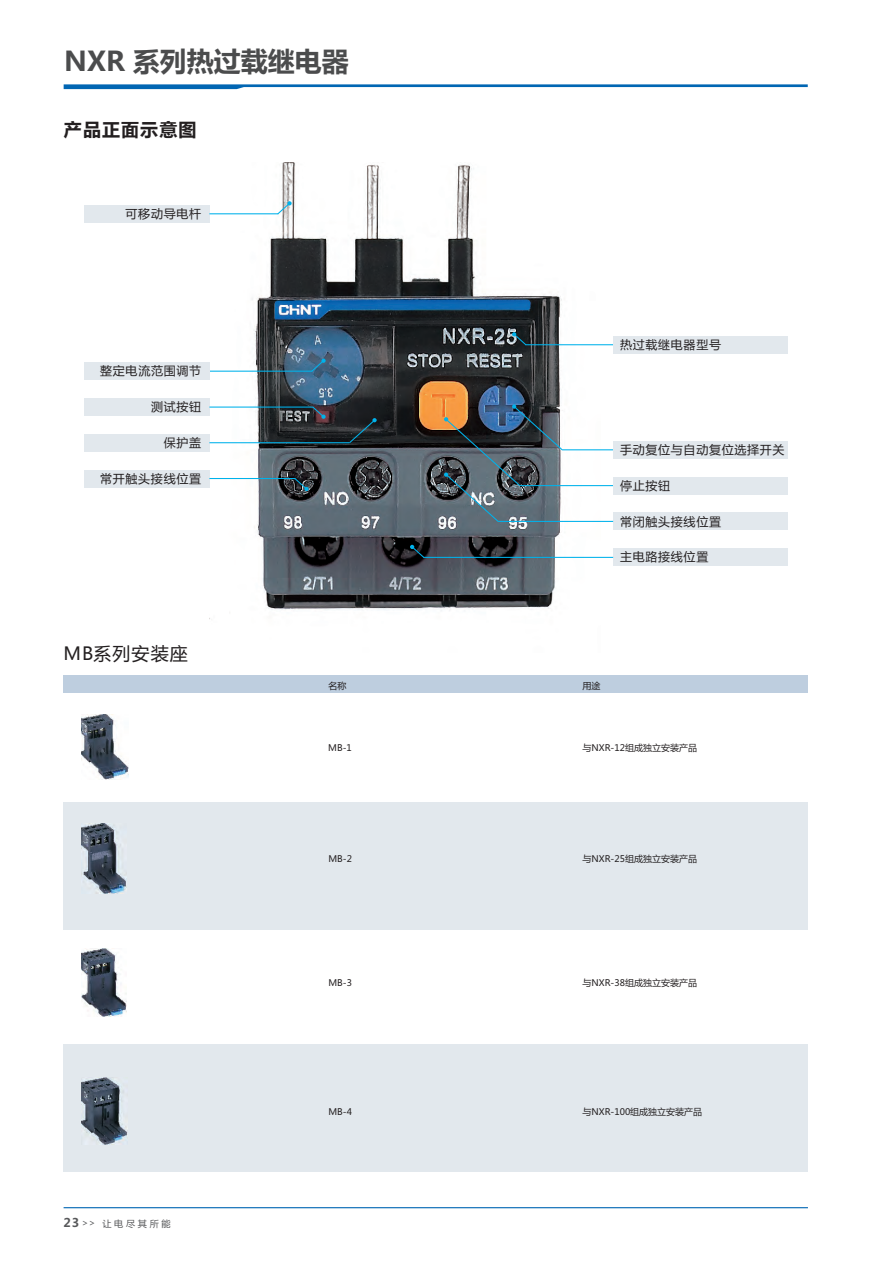
<style>
.page{position:relative;width:893px;height:1263px;background:#fff}
.page>*{position:absolute;margin:0;border:0;box-sizing:border-box;transform-origin:0 0}
.t1{font:700 27px "Microsoft Ya Hei";color:#4b4c4d}
.t2{font:700 18px "Microsoft Ya Hei";letter-spacing:.06em;color:#231f20}
.t3{font:18px "Microsoft Ya Hei";letter-spacing:.06em;color:#231f20}
.t4{font:12px "Microsoft Ya Hei";letter-spacing:.06em;color:#231f20}
.t5{font:9.15px "Microsoft Ya Hei";color:#57585a}
.t6{font:9px "Microsoft Ya Hei";color:#231f20}
.s1{font-weight:700;font-size:12px}
.s2{font-size:9px}
</style>
<div class="page">
<img style="left:210px;top:163px;width:390px;height:448px">
<hr style="left:64px;top:1207px;width:744px;height:1px;background:#0166b3">
<div style="left:84px;top:205px;width:125px;height:17px;background:#e2e8ed"></div>
<div style="left:84px;top:398px;width:125px;height:17px;background:#e2e8ed"></div>
<div style="left:84px;top:434px;width:125px;height:17px;background:#e2e8ed"></div>
<div style="left:84px;top:470px;width:125px;height:17px;background:#e2e8ed"></div>
<div style="left:613px;top:513px;width:174px;height:17px;background:#e2e8ed"></div>
<div style="left:613px;top:549px;width:174px;height:17px;background:#e2e8ed"></div>
<hr style="left:423px;top:557px;width:190px;height:1px;background:#00b2eb">
<hr style="left:498px;top:521px;width:115px;height:1px;background:#00b2eb">
<hr style="left:520px;top:485px;width:93px;height:1px;background:#00b2eb">
<hr style="left:562px;top:449px;width:51px;height:1px;background:#00b2eb">
<hr style="left:525px;top:344px;width:88px;height:1px;background:#00b2eb">
<hr style="left:209px;top:371px;width:103px;height:1px;background:#00b2eb">
<hr style="left:209px;top:213px;width:69px;height:1px;background:#00b2eb">
<hr style="left:209px;top:406px;width:104px;height:2px;background:#00b2eb">
<hr style="left:209px;top:478px;width:86px;height:1px;background:#00b2eb">
<hr style="left:209px;top:442px;width:141px;height:1px;background:#00b2eb">
<svg style="left:410px;top:545px;width:15px;height:14px"></svg>
<img style="left:444px;top:404px;width:120px;height:119px">
<svg style="left:512px;top:332px;width:15px;height:14px"></svg>
<svg style="left:310px;top:359px;width:16px;height:14px"></svg>
<svg style="left:276px;top:201px;width:16px;height:14px"></svg>
<svg style="left:311px;top:406px;width:15px;height:13px"></svg>
<svg style="left:293px;top:477px;width:16px;height:14px"></svg>
<svg style="left:348px;top:418px;width:29px;height:26px"></svg>
<div style="left:613px;top:441px;width:174px;height:17px;background:#e2e8ed"></div>
<div style="left:613px;top:477px;width:174px;height:17px;background:#e2e8ed"></div>
<div style="left:613px;top:336px;width:174px;height:17px;background:#e2e8ed"></div>
<div style="left:84px;top:363px;width:125px;height:17px;background:#e2e8ed"></div>
<svg style="left:64px;top:84px;width:744px;height:5px"></svg>
<div style="left:64px;top:1045px;width:744px;height:127px;background:#e2e8ed"></div>
<div style="left:64px;top:802px;width:744px;height:128px;background:#e2e8ed"></div>
<div style="left:64px;top:675px;width:744px;height:17px;background:#becedf"></div>
<img style="left:82px;top:715px;width:47px;height:65px">
<img style="left:81px;top:823px;width:45px;height:70px">
<img style="left:82px;top:948px;width:45px;height:69px">
<img style="left:82px;top:1077px;width:45px;height:68px">
<p class="t1" style="left:64px;top:50px;width:286px">NXR 系列热过载继电器</p>
<p class="t2" style="left:64px;top:121px;width:134px">产品正面示意图</p>
<p class="t4" style="left:126px;top:208px;width:77px">可移动导电杆</p>
<p class="t4" style="left:100px;top:366px;width:102px">整定电流范围调节</p>
<p class="t4" style="left:151px;top:401px;width:52px">测试按钮</p>
<p class="t4" style="left:164px;top:437px;width:39px">保护盖</p>
<p class="t4" style="left:100px;top:473px;width:102px">常开触头接线位置</p>
<p class="t3" style="left:64px;top:645px;width:126px">MB系列安装座</p>
<p class="t5" style="left:64px;top:1219px;width:108px"><span class="s1">23</span> <span class="s2">&gt;&gt;</span> 让 电 尽 其 所 能</p>
<p class="t6" style="left:328px;top:682px;width:19px">名称</p>
<p class="t6" style="left:328px;top:743px;width:25px">MB-1</p>
<p class="t6" style="left:328px;top:854px;width:25px">MB-2</p>
<p class="t6" style="left:328px;top:979px;width:25px">MB-3</p>
<p class="t6" style="left:328px;top:1107px;width:25px">MB-4</p>
<p class="t4" style="left:620px;top:339px;width:102px">热过载继电器型号</p>
<p class="t4" style="left:620px;top:444px;width:166px">手动复位与自动复位选择开关</p>
<p class="t4" style="left:620px;top:480px;width:52px">停止按钮</p>
<p class="t4" style="left:620px;top:516px;width:102px">常闭触头接线位置</p>
<p class="t4" style="left:620px;top:552px;width:90px">主电路接线位置</p>
<p class="t6" style="left:582px;top:682px;width:19px">用途</p>
<p class="t6" style="left:582px;top:743px;width:116px">与NXR-12组成独立安装产品</p>
<p class="t6" style="left:582px;top:854px;width:116px">与NXR-25组成独立安装产品</p>
<p class="t6" style="left:582px;top:979px;width:116px">与NXR-38组成独立安装产品</p>
<p class="t6" style="left:582px;top:1107px;width:121px">与NXR-100组成独立安装产品</p>
</div>
